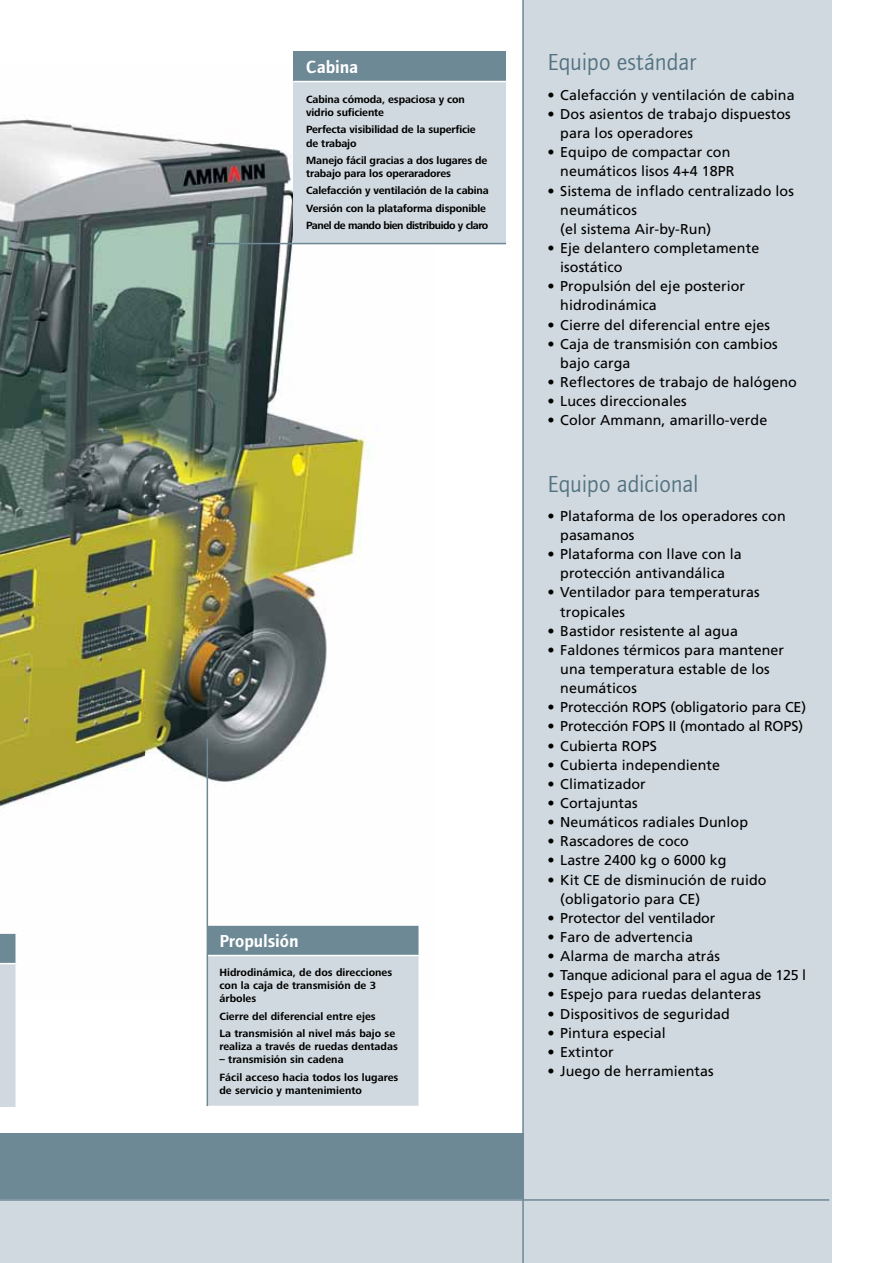
<style>
.page{position:relative;width:893px;height:1263px;background:#fff}
.page>*{position:absolute;margin:0;border:0;box-sizing:border-box;transform-origin:0 0}
.t1{font:24px "Foundry Journal";letter-spacing:-.01em;color:#537281}
.t2{font:600 18px "Foundry Journal";letter-spacing:-.005em;color:#fff}
.t3{font:14.25px/19.2px "Frutiger CE";letter-spacing:.005em;color:#000}
.t4{font:14.25px "Frutiger CE";letter-spacing:-.02em;color:#000}
.t5{font:700 10.8px/13px "Frutiger Next LTW1 G";letter-spacing:-.01em;color:#000}
</style>
<div class="page">
<img style="left:0;top:118px;width:436px;height:806px">
<div style="left:523px;top:0;width:308px;height:1263px;background:#d0d9df"></div>
<div style="left:0;top:964px;width:16px;height:144px;background:#d0d9df"></div>
<svg style="left:0;top:933px;width:17px;height:30px"></svg>
<svg style="left:0;top:1107px;width:16px;height:1px"></svg>
<div style="left:293px;top:51px;width:213px;height:31px;background:#6e8996"></div>
<div style="left:293px;top:82px;width:213px;height:161px;background:#d0d9df"></div>
<hr style="left:293px;top:81px;width:213px;height:1px;background:#fff">
<div style="left:0;top:1133px;width:523px;height:68px;background:#6e8996"></div>
<div style="left:207px;top:925px;width:212px;height:30px;background:#6e8996"></div>
<div style="left:207px;top:955px;width:212px;height:151px;background:#d0d9df"></div>
<hr style="left:206px;top:924px;width:214px;height:2px;background:#fff">
<svg style="left:206px;top:926px;width:1px;height:29px"></svg>
<hr style="left:418px;top:926px;width:2px;height:29px;background:#fff">
<hr style="left:206px;top:955px;width:214px;height:1px;background:#fff">
<hr style="left:418px;top:956px;width:2px;height:150px;background:#fff">
<div style="left:0;top:1199px;width:829px;height:64px;background:#d0d9df"></div>
<hr style="left:0;top:1199px;width:829px;height:2px;background:#6e8996">
<hr style="left:207px;top:738px;width:1px;height:368px;background:#6e8996">
<hr style="left:522px;top:0;width:2px;height:1263px;background:#6e8996">
<hr style="left:208px;top:243px;width:298px;height:1px;background:#6e8996">
<p class="t2" style="left:306px;top:57px;width:54px">Cabina</p>
<p class="t5" style="left:306px;top:93px;width:160px">Cabina cómoda, espaciosa y con vidrio suficiente</p>
<p class="t5" style="left:306px;top:124px;width:171px">Perfecta visibilidad de la superficie de trabajo</p>
<p class="t5" style="left:306px;top:154px;width:183px">Manejo fácil gracias a dos lugares de trabajo para los operaradores</p>
<p class="t5" style="left:306px;top:182px;width:184px;line-height:17.4px">Calefacción y ventilación de la cabina<br>Versión con la plataforma disponible<br>Panel de mando bien distribuido y claro</p>
<p class="t2" style="left:219px;top:931px;width:81px">Propulsión</p>
<p class="t5" style="left:219px;top:966px;width:174px">Hidrodinámica, de dos direcciones con la caja de transmisión de 3 árboles</p>
<p class="t5" style="left:219px;top:1008px;width:177px;line-height:17.4px">Cierre del diferencial entre ejes<br>La transmisión al nivel más bajo se</p>
<p class="t5" style="left:219px;top:1040px;width:180px">realiza a través de ruedas dentadas</p>
<p class="t5" style="left:219px;top:1051px;width:180px;line-height:17.4px">– transmisión sin cadena<br>Fácil acceso hacia todos los lugares</p>
<p class="t5" style="left:219px;top:1084px;width:144px">de servicio y mantenimiento</p>
<h1 class="t1" style="left:547px;top:49px;width:150px">Equipo estándar</h1>
<p class="t3" style="left:547px;top:85px;width:249px">• Calefacción y ventilación de cabina</p>
<p class="t3" style="left:560px;top:104px;width:232px;text-indent:-13px">• Dos asientos de trabajo dispuestos para los operadores</p>
<p class="t3" style="left:547px;top:143px;width:188px;text-align:right">• Equipo de compactar con neumáticos lisos 4+4 18PR</p>
<p class="t3" style="left:560px;top:181px;width:235px;text-indent:-13px">• Sistema de inflado centralizado los neumáticos<br>(el sistema Air-by-Run)</p>
<p class="t3" style="left:560px;top:238px;width:201px;text-indent:-13px">• Eje delantero completamente isostático</p>
<p class="t3" style="left:560px;top:277px;width:186px;text-indent:-13px">• Propulsión del eje posterior hidrodinámica</p>
<p class="t3" style="left:547px;top:315px;width:224px">• Cierre del diferencial entre ejes</p>
<p class="t3" style="left:560px;top:334px;width:219px;text-indent:-13px">• Caja de transmisión con cambios bajo carga</p>
<p class="t3" style="left:547px;top:372px;width:251px">• Reflectores de trabajo de halógeno</p>
<p class="t3" style="left:547px;top:392px;width:141px">• Luces direccionales</p>
<p class="t3" style="left:547px;top:411px;width:221px">• Color Ammann, amarillo-verde</p>
<h1 class="t1" style="left:547px;top:471px;width:153px">Equipo adicional</h1>
<p class="t3" style="left:560px;top:506px;width:227px;text-indent:-13px">• Plataforma de los operadores con pasamanos</p>
<p class="t3" style="left:547px;top:545px;width:196px;text-align:center">• Plataforma con llave con la protección antivandálica</p>
<p class="t3" style="left:560px;top:583px;width:201px;text-indent:-13px">• Ventilador para temperaturas tropicales</p>
<p class="t3" style="left:547px;top:621px;width:192px">• Bastidor resistente al agua</p>
<p class="t3" style="left:560px;top:640px;width:225px;text-indent:-13px">• Faldones térmicos para mantener una temperatura estable de los neumáticos</p>
<p class="t3" style="left:547px;top:698px;width:260px">• Protección ROPS (obligatorio para CE)</p>
<p class="t3" style="left:547px;top:717px;width:257px">• Protección FOPS II (montado al ROPS)</p>
<p class="t3" style="left:547px;top:736px;width:111px">• Cubierta ROPS</p>
<p class="t3" style="left:547px;top:755px;width:174px">• Cubierta independiente</p>
<p class="t3" style="left:547px;top:774px;width:100px">• Climatizador</p>
<p class="t3" style="left:547px;top:793px;width:92px">• Cortajuntas</p>
<p class="t3" style="left:547px;top:812px;width:202px">• Neumáticos radiales Dunlop</p>
<p class="t3" style="left:547px;top:832px;width:143px">• Rascadores de coco</p>
<p class="t3" style="left:547px;top:851px;width:181px">• Lastre 2400 kg o 6000 kg</p>
<p class="t3" style="left:560px;top:870px;width:208px;text-indent:-13px">• Kit CE de disminución de ruido (obligatorio para CE)</p>
<p class="t3" style="left:547px;top:908px;width:169px">• Protector del ventilador</p>
<p class="t3" style="left:547px;top:927px;width:147px">• Faro de advertencia</p>
<p class="t3" style="left:547px;top:946px;width:174px">• Alarma de marcha atrás</p>
<p class="t4" style="left:547px;top:967px;width:260px">• Tanque adicional para el agua de 125 l</p>
<p class="t3" style="left:547px;top:985px;width:215px">• Espejo para ruedas delanteras</p>
<p class="t3" style="left:547px;top:1004px;width:184px">• Dispositivos de seguridad</p>
<p class="t3" style="left:547px;top:1023px;width:120px">• Pintura especial</p>
<p class="t3" style="left:547px;top:1042px;width:68px">• Extintor</p>
<p class="t3" style="left:547px;top:1061px;width:168px">• Juego de herramientas</p>
</div>
